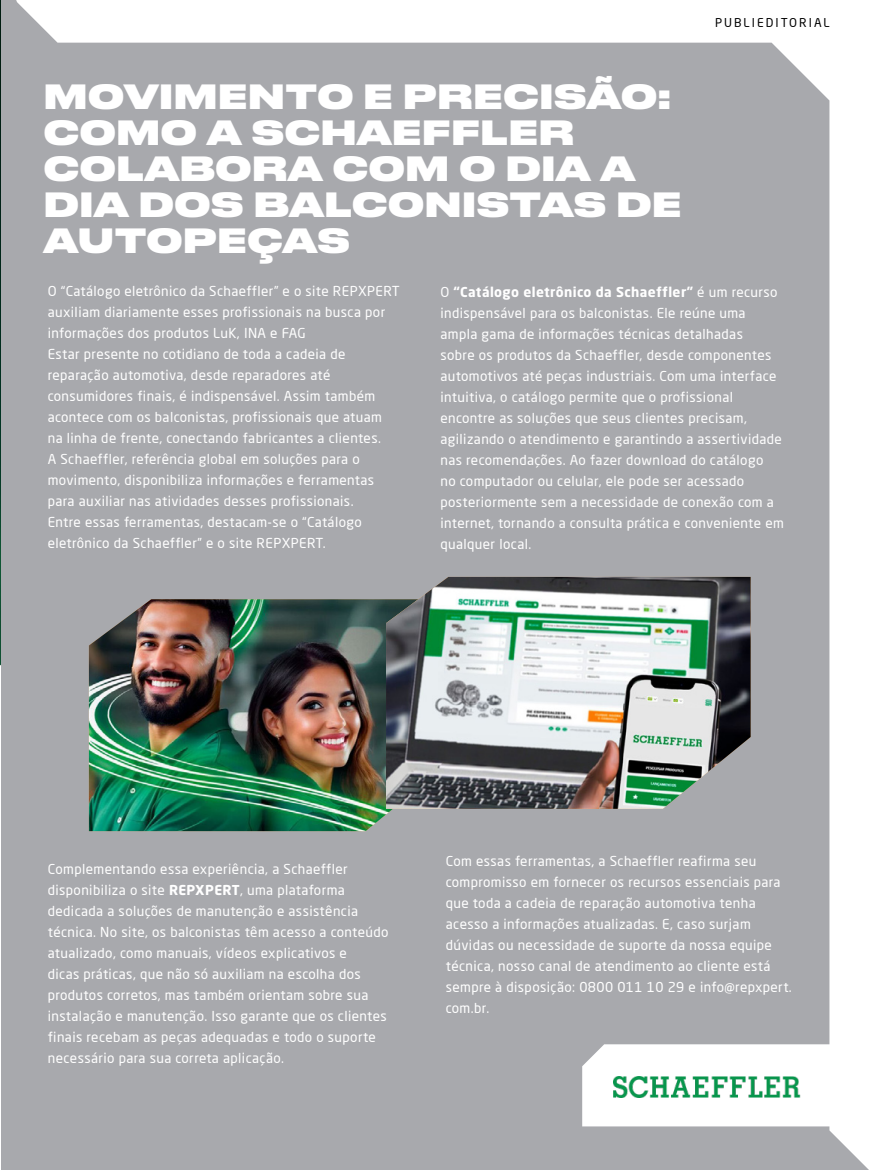
<style>
.page{position:relative;width:872px;height:1170px;background:#fff}
.page>*{position:absolute;margin:0;border:0;box-sizing:border-box;transform-origin:0 0}
.t1{font:33px/36px "Druk Text Wide Cyr Super";letter-spacing:-.02em;color:#fff}
.t2{font:13.5px/21px "Neo Sans Pro";letter-spacing:.03em;color:#fff}
.t3{font:12px "Neo Sans Pro";letter-spacing:.17em;color:#000}
.s1{font-weight:700}
</style>
<div class="page">
<div style="left:1px;top:0;width:829px;height:1169px;background:#a8a9ad"></div>
<svg style="left:582px;top:1044px;width:286px;height:125px"></svg>
<img style="left:613px;top:1076px;width:188px;height:21px">
<img style="left:0;top:0;width:1px;height:666px">
<img style="left:89px;top:599px;width:364px;height:232px">
<img style="left:386px;top:577px;width:364px;height:231px">
<p class="t3" style="left:715px;top:15px;width:116px">PUBLIEDITORIAL</p>
<h1 class="t1" style="left:43px;top:75px;width:640px">MOVIMENTO E PRECISÃO:<br>COMO A SCHAEFFLER<br>COLABORA COM O DIA A<br>DIA DOS BALCONISTAS DE<br>AUTOPEÇAS</h1>
<p class="t2" style="left:440px;top:281px;width:345px">O <span class="s1">“Catálogo eletrônico da Schaeffler”</span> é um recurso indispensável para os balconistas. Ele reúne uma ampla gama de informações técnicas detalhadas<br>sobre os produtos da Schaeffler, desde componentes automotivos até peças industriais. Com uma interface intuitiva, o catálogo permite que o profissional encontre as soluções que seus clientes precisam, agilizando o atendimento e garantindo a assertividade nas recomendações. Ao fazer download do catálogo<br>no computador ou celular, ele pode ser acessado posteriormente sem a necessidade de conexão com a internet, tornando a consulta prática e conveniente em qualquer local.</p>
<p class="t2" style="left:48px;top:280px;width:353px">O “Catálogo eletrônico da Schaeffler” e o site REPXPERT auxiliam diariamente esses profissionais na busca por informações dos produtos LuK, INA e FAG<br>Estar presente no cotidiano de toda a cadeia de reparação automotiva, desde reparadores até consumidores finais, é indispensável. Assim também acontece com os balconistas, profissionais que atuam na linha de frente, conectando fabricantes a clientes.<br>A Schaeffler, referência global em soluções para o movimento, disponibiliza informações e ferramentas para auxiliar nas atividades desses profissionais.<br>Entre essas ferramentas, destacam-se o “Catálogo eletrônico da Schaeffler” e o site REPXPERT.</p>
<p class="t2" style="left:48px;top:858px;width:342px">Complementando essa experiência, a Schaeffler disponibiliza o site <span class="s1">REPXPERT</span>, uma plataforma dedicada a soluções de manutenção e assistência técnica. No site, os balconistas têm acesso a conteúdo atualizado, como manuais, vídeos explicativos e<br>dicas práticas, que não só auxiliam na escolha dos produtos corretos, mas também orientam sobre sua instalação e manutenção. Isso garante que os clientes finais recebam as peças adequadas e todo o suporte necessário para sua correta aplicação.</p>
<p class="t2" style="left:446px;top:850px;width:347px">Com essas ferramentas, a Schaeffler reafirma seu compromisso em fornecer os recursos essenciais para que toda a cadeia de reparação automotiva tenha acesso a informações atualizadas. E, caso surjam dúvidas ou necessidade de suporte da nossa equipe técnica, nosso canal de atendimento ao cliente está sempre à disposição: 0800 011 10 29 e info@repxpert. com.br.</p>
</div>
